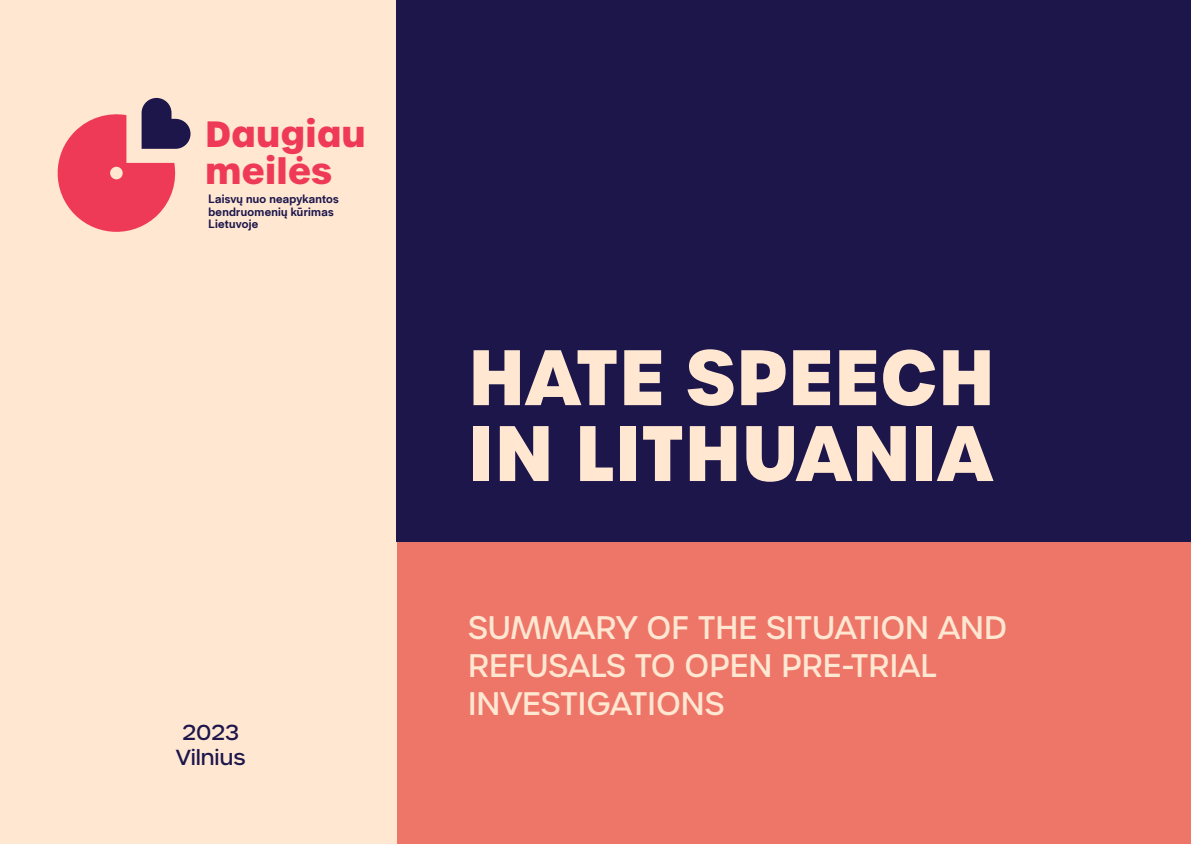
<style>
.page{position:relative;width:1191px;height:844px;background:#fff}
.page>*{position:absolute;margin:0;border:0;box-sizing:border-box;transform-origin:0 0}
.t1{font:700 75.77px/75.8px "Urbane";color:#ffe7d2}
.t2{font:700 35.35px/37.3px "Urbane";color:#ef3a57}
.t3{font:500 31.5px/37.8px "Urbane";color:#ffe7d2}
.t4{font:500 21px/25.2px "Urbane";color:#1c164b;text-align:center}
.t5{font:500 12.6px/12.6px "Halyard Display";letter-spacing:.025em;color:#1c164b}
</style>
<div class="page">
<div style="left:397px;top:535px;width:794px;height:308px;background:#ee7669"></div>
<div style="left:0;top:0;width:397px;height:843px;background:#ffe7d2"></div>
<div style="left:397px;top:0;width:794px;height:541px;background:#1c164b"></div>
<svg style="left:57px;top:98px;width:133px;height:134px"></svg>
<p class="t2" style="left:205px;top:116px;width:162px">Daugiau meilės</p>
<p class="t5" style="left:208px;top:192px;width:132px">Laisvų nuo neapykantos bendruomenių kūrimas<br>Lietuvoje</p>
<p class="t4" style="left:176px;top:719px;width:71px">2023<br>Vilnius</p>
<h1 class="t1" style="left:468px;top:340px;width:528px">HATE SPEECH<br>IN LITHUANIA</h1>
<p class="t3" style="left:468px;top:608px;width:540px">SUMMARY OF THE SITUATION AND<br>REFUSALS TO OPEN PRE-TRIAL<br>INVESTIGATIONS</p>
</div>
